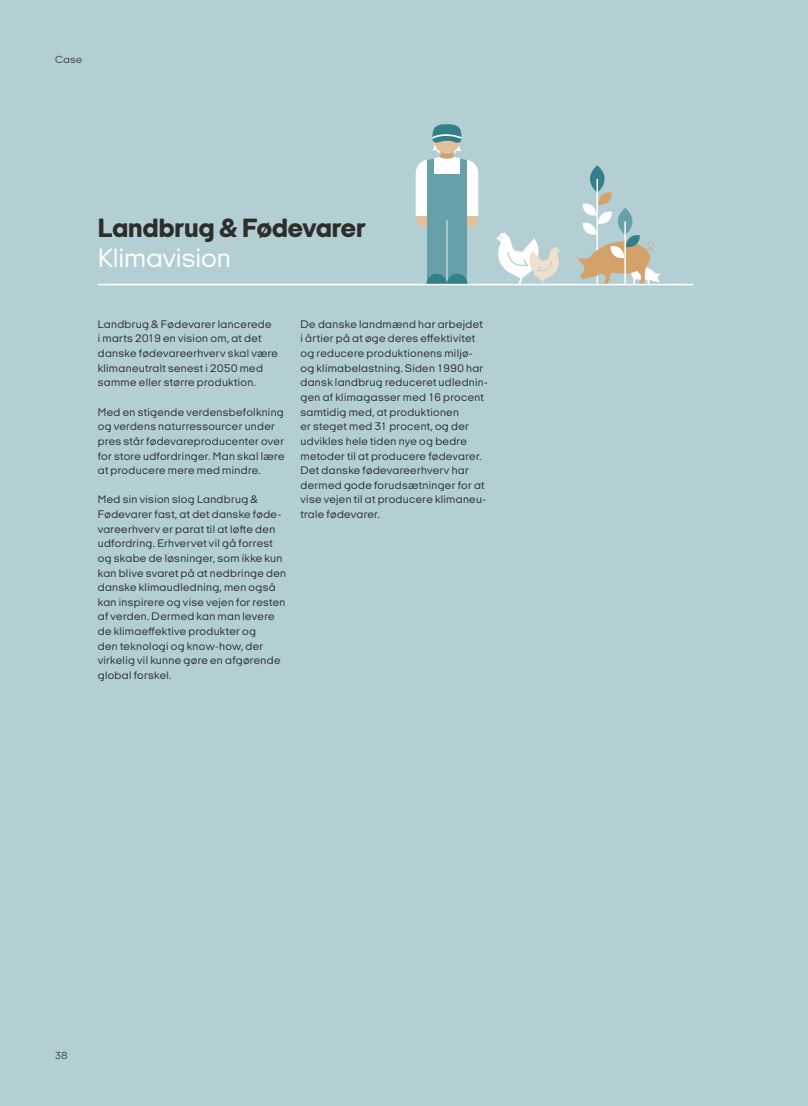
<style>
.page{position:relative;width:808px;height:1106px;background:#b3cfd4}
.page>*{position:absolute;margin:0;border:0;box-sizing:border-box;transform-origin:0 0}
.t1{font:800 27px "Italian Plate No 1 Expanded";color:#2d2d2c}
.t2{font:27px "Italian Plate No 1 Expanded";letter-spacing:-.005em;color:#fff}
.t3{font:11.25px/14.7px "Italian Plate No 1 Expanded";letter-spacing:.03em;color:#2d2d2c}
.t4{font:300 10.5px "Italian Plate No 1 Expanded";letter-spacing:.045em;color:#2d2d2c}
</style>
<div class="page">
<div style="left:427px;top:174px;width:39px;height:108px;background:#66a0a9"></div>
<hr style="left:446px;top:220px;width:2px;height:63px;background:#b3cfd4">
<svg style="left:427px;top:274px;width:40px;height:10px"></svg>
<svg style="left:416px;top:124px;width:62px;height:104px"></svg>
<svg style="left:496px;top:233px;width:64px;height:51px"></svg>
<svg style="left:577px;top:165px;width:84px;height:119px"></svg>
<hr style="left:98px;top:284px;width:595px;height:1px;background:#fff">
<p class="t4" style="left:55px;top:54px;width:28px">Case</p>
<h1 class="t1" style="left:98px;top:213px;width:269px">Landbrug &amp; Fødevarer</h1>
<h1 class="t2" style="left:98px;top:243px;width:135px">Klimavision</h1>
<p class="t3" style="left:98px;top:316px;width:182px">Landbrug &amp; Fødevarer lancerede<br>i marts 2019 en vision om, at det danske fødevareerhverv skal være klimaneutralt senest i 2050 med samme eller større produktion.</p>
<p class="t3" style="left:98px;top:404px;width:188px">Med en stigende verdensbefolkning og verdens naturressourcer under pres står fødevareproducenter over for store udfordringer. Man skal lære at producere mere med mindre.</p>
<p class="t3" style="left:98px;top:492px;width:190px">Med sin vision slog Landbrug &amp;<br>Fødevarer fast, at det danske føde&shy;vareerhverv er parat til at løfte den udfordring. Erhvervet vil gå forrest og skabe de løsninger, som ikke kun kan blive svaret på at nedbringe den danske klimaudledning, men også kan inspirere og vise vejen for resten af verden. Dermed kan man levere de klimaeffektive produkter og<br>den teknologi og know-how, der virkelig vil kunne gøre en afgørende global forskel.</p>
<p class="t3" style="left:300px;top:316px;width:189px">De danske landmænd har arbejdet i årtier på at øge deres effektivitet og reducere produktionens miljø&shy;og klimabelastning. Siden 1990 har dansk landbrug reduceret udlednin&shy;gen af klimagasser med 16 procent samtidig med, at produktionen<br>er steget med 31 procent, og der udvikles hele tiden nye og bedre metoder til at producere fødevarer.<br>Det danske fødevareerhverv har dermed gode forudsætninger for at vise vejen til at producere klimaneu&shy;trale fødevarer.</p>
<p class="t4" style="left:55px;top:1049px;width:14px">38</p>
</div>
